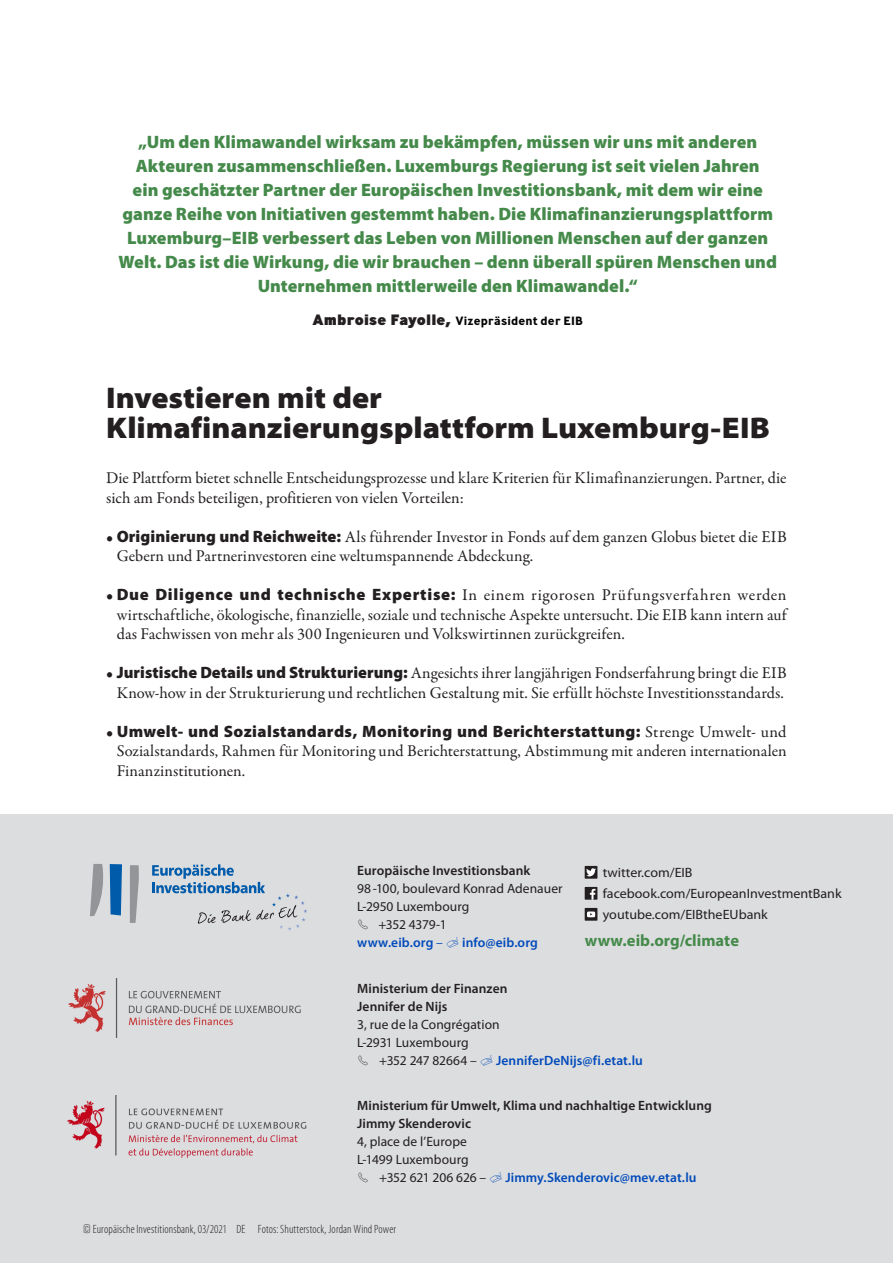
<style>
.page{position:relative;width:893px;height:1263px;background:#fff}
.page>*{position:absolute;margin:0;border:0;box-sizing:border-box;transform-origin:0 0}
._03_Titres{font:900 semi-expanded 30px/30px "Myriad Pro";color:#231f20}
._02-TEXTE_COURANT{font:900 18px/24px "Myriad Pro";color:#458a4b;text-align:center}
._04_TXT_COURANT_EN{font:16.5px/19.5px "Garamond Premr Pro";color:#231f20}
.TEXT_PROJECTS{font:700 16.5px "Myriad Pro";letter-spacing:.005em;color:#458a4b}
._05_texte_courant_EN{font:13.5px "Myriad Pro";color:#231f20}
.t1{font:600 13.5px "Myriad Pro";letter-spacing:.005em;color:#231f20}
.t2{font:600 13.5px "Myriad Pro";letter-spacing:.005em;color:#004aba}
._05_texte_courant_EN-2{font:13.5px "Myriad Pro";color:#231f20;scale:1.04 1}
._05_texte_courant_EN-3{font:13.5px "Myriad Pro";letter-spacing:-.02em;color:#231f20}
.t3{font:300 condensed 12px "Myriad Pro";letter-spacing:.01em;color:#231f20}
._08_legende_photo{font:700 12px "Ministry";letter-spacing:.01em;color:#040503}
.s1{font-weight:800;font-size:15px;color:#231f20}
.s2{font-family:"Myriad Pro";font-weight:900}
.s3{font-weight:400}
.s4{font-family:"Rift";font-stretch:normal}
</style>
<div class="page">
<div style="left:0;top:815px;width:893px;height:448px;background:#dcdddf"></div>
<svg style="left:90px;top:864px;width:13px;height:52px"></svg>
<svg style="left:110px;top:864px;width:12px;height:51px"></svg>
<svg style="left:130px;top:865px;width:9px;height:58px"></svg>
<svg style="left:152px;top:864px;width:155px;height:66px"></svg>
<img style="left:67px;top:1095px;width:240px;height:63px">
<img style="left:68px;top:979px;width:233px;height:59px">
<div style="left:585px;top:866px;width:12px;height:13px;background:#231f20"></div>
<svg style="left:586px;top:868px;width:10px;height:8px"></svg>
<svg style="left:585px;top:887px;width:12px;height:13px"></svg>
<svg style="left:590px;top:889px;width:5px;height:11px"></svg>
<svg style="left:585px;top:908px;width:12px;height:13px"></svg>
<svg style="left:587px;top:911px;width:8px;height:6px"></svg>
<p class="_02-TEXTE_COURANT" style="left:118px;top:130px;width:660px">„Um den Klimawandel wirksam zu bekämpfen, müssen wir uns mit anderen Akteuren zusammenschließen. Luxemburgs Regierung ist seit vielen Jahren<br>ein geschätzter Partner der Europäischen Investitionsbank, mit dem wir eine ganze Reihe von Initiativen gestemmt haben. Die Klimafinanzierungsplattform Luxemburg–EIB verbessert das Leben von Millionen Menschen auf der ganzen Welt. Das ist die Wirkung, die wir brauchen – denn überall spüren Menschen und Unternehmen mittlerweile den Klimawandel.“</p>
<p class="_08_legende_photo" style="left:312px;top:313px;width:272px"><span class="s1">Ambroise Fayolle,</span> Vizepräsident der EIB</p>
<p class="_03_Titres" style="left:106px;top:383px;width:665px">Investieren mit der<br>Klimafinanzierungsplattform Luxemburg-EIB</p>
<p class="_04_TXT_COURANT_EN" style="left:106px;top:469px;width:682px">Die Plattform bietet schnelle Entscheidungsprozesse und klare Kriterien für Klimafinanzierungen. Partner, die sich am Fonds beteiligen, profitieren von vielen Vorteilen:</p>
<p class="_04_TXT_COURANT_EN" style="left:117px;top:527px;width:671px;text-indent:-10px">• <span class="s2">Originierung und Reichweite:</span> Als führender Investor in Fonds auf dem ganzen Globus bietet die EIB<br>Gebern und Partnerinvestoren eine weltumspannende Abdeckung.</p>
<p class="_04_TXT_COURANT_EN" style="left:117px;top:586px;width:671px;text-align:justify;text-indent:-10px">• <span class="s2">Due Diligence und technische Expertise:</span> In einem rigorosen Prüfungsverfahren werden wirtschaftliche, ökologische, finanzielle, soziale und technische Aspekte untersucht. Die EIB kann intern auf das Fachwissen von mehr als 300 Ingenieuren und Volkswirtinnen zurückgreifen.</p>
<p class="_04_TXT_COURANT_EN" style="left:106px;top:664px;width:682px;text-align:center">• <span class="s2">Juristische Details und Strukturierung:</span> Angesichts ihrer langjährigen Fondserfahrung bringt die EIB<br>Know-how in der Strukturierung und rechtlichen Gestaltung mit. Sie erfüllt höchste Investitionsstandards.</p>
<p class="_04_TXT_COURANT_EN" style="left:117px;top:722px;width:671px;text-align:justify;text-indent:-10px">• <span class="s2">Umwelt- und Sozialstandards, Monitoring und Berichterstattung:</span> Strenge Umwelt- und Sozialstandards, Rahmen für Monitoring und Berichterstattung, Abstimmung mit anderen internationalen Finanzinstitutionen.</p>
<p class="t1" style="left:357px;top:862px;width:175px">Europäische Investitionsbank</p>
<p class="_05_texte_courant_EN" style="left:357px;top:881px;width:207px">98-100, boulevard Konrad Adenauer</p>
<p class="_05_texte_courant_EN" style="left:357px;top:899px;width:114px">L-2950 Luxembourg</p>
<p class="_05_texte_courant_EN" style="left:357px;top:917px;width:91px">✓ +352 4379-1</p>
<p class="t2" style="left:357px;top:934px;width:87px">www.eib.org <span class="s3">–</span></p>
<p class="t2" style="left:462px;top:934px;width:77px">info@eib.org</p>
<p class="_05_texte_courant_EN-2" style="left:603px;top:865px;width:88px">twitter.com/EIB</p>
<p class="_05_texte_courant_EN-2" style="left:603px;top:886px;width:231px">facebook.com/EuropeanInvestmentBank</p>
<p class="_05_texte_courant_EN-2" style="left:603px;top:907px;width:160px">youtube.com/EIBtheEUbank</p>
<p class="TEXT_PROJECTS" style="left:585px;top:931px;width:156px">www.eib.org/climate</p>
<p class="t1" style="left:357px;top:981px;width:152px">Ministerium der Finanzen</p>
<p class="t1" style="left:357px;top:999px;width:92px">Jennifer de Nijs</p>
<p class="_05_texte_courant_EN" style="left:357px;top:1017px;width:144px">3, rue de la Congrégation</p>
<p class="_05_texte_courant_EN" style="left:357px;top:1035px;width:113px">L-2931 Luxembourg</p>
<p class="_05_texte_courant_EN-3" style="left:357px;top:1053px;width:121px">✓ +352 247 82664 –</p>
<p class="t2" style="left:496px;top:1053px;width:148px">JenniferDeNijs@fi.etat.lu</p>
<p class="t1" style="left:357px;top:1098px;width:356px">Ministerium für Umwelt, Klima und nachhaltige Entwicklung</p>
<p class="t1" style="left:357px;top:1116px;width:116px">Jimmy Skenderovic</p>
<p class="_05_texte_courant_EN" style="left:357px;top:1134px;width:111px">4, place de l’Europe</p>
<p class="_05_texte_courant_EN" style="left:357px;top:1152px;width:113px">L-1499 Luxembourg</p>
<p class="_05_texte_courant_EN" style="left:357px;top:1170px;width:131px">✓ +352 621 206 626 –</p>
<p class="t2" style="left:505px;top:1170px;width:193px">Jimmy.Skenderovic@mev.etat.lu</p>
<p class="t3" style="left:83px;top:1222px;width:145px"><span class="s4">©</span> Europäische Investitionsbank, 03/2021</p>
<p class="t3" style="left:236px;top:1222px;width:11px">DE</p>
<p class="t3" style="left:258px;top:1222px;width:140px">Fotos: Shutterstock, Jordan Wind Power</p>
</div>
